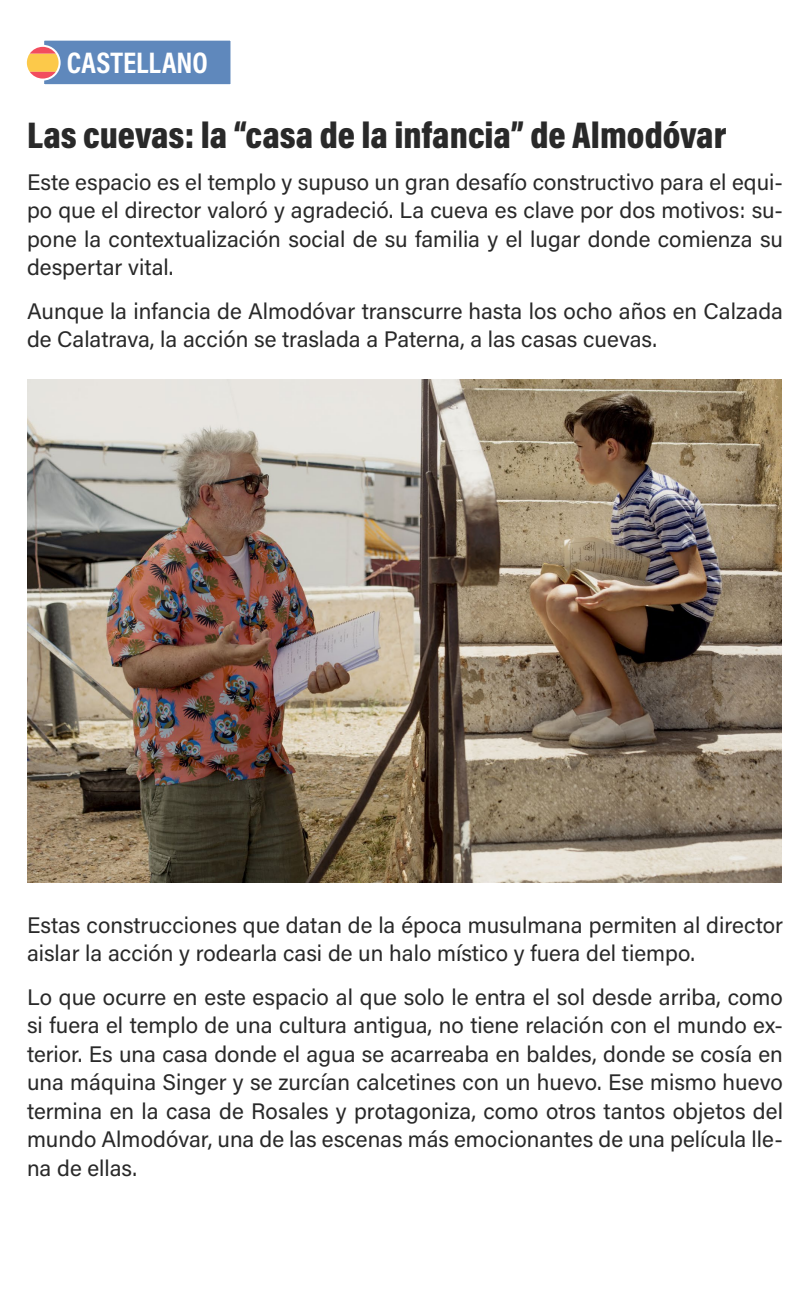
<style>
.page{position:relative;width:810px;height:1313px;background:#fff}
.page>*{position:absolute;margin:0;border:0;box-sizing:border-box;transform-origin:0 0}
.t1{font:900 37.5px "Acumin Pro Cond";color:#292929}
.t2{font:700 30px "Acumin Pro Cond";color:#fff}
.t3{font:22.5px/28.5px "Acumin Variable Concept";letter-spacing:.02em;color:#292929;text-align:justify}
</style>
<div class="page">
<svg style="left:27px;top:40px;width:204px;height:45px;background:#7993b8"></svg>
<img style="left:27px;top:379px;width:754px;height:503px">
<h2 class="t2" style="left:67px;top:42px;width:142px">CASTELLANO</h2>
<h1 class="t1" style="left:27px;top:110px;width:701px">Las cuevas: la “casa de la infancia” de Almodóvar</h1>
<p class="t3" style="left:27px;top:167px;width:757px">Este espacio es el templo y supuso un gran desafío constructivo para el equi&shy;po que el director valoró y agradeció. La cueva es clave por dos motivos: su&shy;pone la contextualización social de su familia y el lugar donde comienza su despertar vital.</p>
<p class="t3" style="left:27px;top:296px;width:757px">Aunque la infancia de Almodóvar transcurre hasta los ocho años en Calzada de Calatrava, la acción se traslada a Paterna, a las casas cuevas.</p>
<p class="t3" style="left:27px;top:909px;width:757px">Estas construcciones que datan de la época musulmana permiten al director aislar la acción y rodearla casi de un halo místico y fuera del tiempo.</p>
<p class="t3" style="left:27px;top:981px;width:757px">Lo que ocurre en este espacio al que solo le entra el sol desde arriba, como si fuera el templo de una cultura antigua, no tiene relación con el mundo ex&shy;terior. Es una casa donde el agua se acarreaba en baldes, donde se cosía en una máquina Singer y se zurcían calcetines con un huevo. Ese mismo huevo termina en la casa de Rosales y protagoniza, como otros tantos objetos del mundo Almodóvar, una de las escenas más emocionantes de una película lle&shy;na de ellas.</p>
</div>
